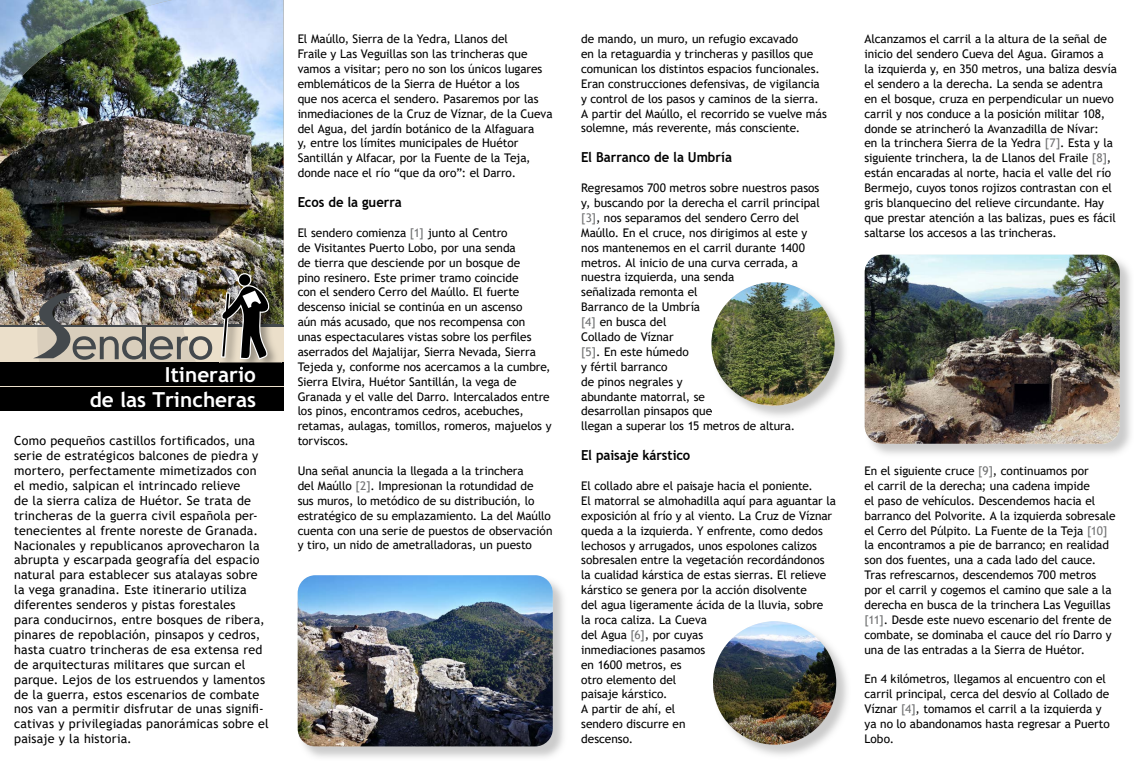
<style>
.page{position:relative;width:1134px;height:780px;background:#fff}
.page>*{position:absolute;margin:0;border:0;box-sizing:border-box;transform-origin:0 0}
.t1{font:700 20.75px/24.9px "Trebuchet MS";color:#fff;text-align:right}
.t2{font:700 13.75px "Trebuchet MS";letter-spacing:-.005em;color:#000;scale:.95 1}
.t3{font:12.5px/14.9px "Trebuchet MS";letter-spacing:.015em;color:#000}
.t4{font:11.88px/14.9px "Trebuchet MS";letter-spacing:-.005em;color:#000}
.s1{color:#707172}
</style>
<div class="page">
<img style="left:0;top:0;width:283px;height:325px">
<img style="left:0;top:0;width:86px;height:72px">
<img style="left:86px;top:0;width:86px;height:30px">
<img style="left:0;top:72px;width:26px;height:36px">
<div style="left:0;top:327px;width:283px;height:83px;background:#ebdfca"></div>
<img style="left:33px;top:293px;width:179px;height:69px">
<div style="left:0;top:362px;width:283px;height:24px;background:#000"></div>
<div style="left:0;top:387px;width:283px;height:24px;background:#000"></div>
<hr style="left:0;top:325px;width:283px;height:2px;background:#44494d">
<img style="left:220px;top:271px;width:62px;height:96px">
<svg style="left:221px;top:273px;width:48px;height:86px;background:#6b6862"></svg>
<img style="left:713px;top:621px;width:134px;height:134px">
<img style="left:713px;top:621px;width:123px;height:123px;border-radius:62px">
<img style="left:712px;top:293px;width:133px;height:123px">
<img style="left:711px;top:282px;width:124px;height:123px;border-radius:62px">
<img style="left:304px;top:583px;width:260px;height:175px">
<img style="left:298px;top:575px;width:255px;height:171px">
<img style="left:865px;top:255px;width:255px;height:189px">
<h1 class="t1" style="left:90px;top:362px;width:168px">Itinerario<br>de las Trincheras</h1>
<p class="t3" style="left:14px;top:433px;width:256px">Como pequeños castillos fortificados, una serie de estratégicos balcones de piedra y mortero, perfectamente mimetizados con el medio, salpican el intrincado relieve<br>de la sierra caliza de Huétor. Se trata de trincheras de la guerra civil española per&shy;tenecientes al frente noreste de Granada.<br>Nacionales y republicanos aprovecharon la abrupta y escarpada geografía del espacio natural para establecer sus atalayas sobre la vega granadina. Este itinerario utiliza diferentes senderos y pistas forestales<br>para conducirnos, entre bosques de ribera, pinares de repoblación, pinsapos y cedros, hasta cuatro trincheras de esa extensa red de arquitecturas militares que surcan el parque. Lejos de los estruendos y lamentos de la guerra, estos escenarios de combate nos van a permitir disfrutar de unas signifi&shy;cativas y privilegiadas panorámicas sobre el paisaje y la historia.</p>
<p class="t4" style="left:298px;top:31px;width:256px">El Maúllo, Sierra de la Yedra, Llanos del<br>Fraile y Las Veguillas son las trincheras que vamos a visitar; pero no son los únicos lugares emblemáticos de la Sierra de Huétor a los<br>que nos acerca el sendero. Pasaremos por las inmediaciones de la Cruz de Víznar, de la Cueva del Agua, del jardín botánico de la Alfaguara<br>y, entre los límites municipales de Huétor Santillán y Alfacar, por la Fuente de la Teja, donde nace el río “que da oro”: el Darro.</p>
<p class="t2" style="left:298px;top:193px;width:111px">Ecos de la guerra</p>
<p class="t4" style="left:298px;top:225px;width:255px">El sendero comienza <span class="s1">[1]</span> junto al Centro<br>de Visitantes Puerto Lobo, por una senda<br>de tierra que desciende por un bosque de<br>pino resinero. Este primer tramo coincide<br>con el sendero Cerro del Maúllo. El fuerte descenso inicial se continúa en un ascenso<br>aún más acusado, que nos recompensa con unas espectaculares vistas sobre los perfiles aserrados del Majalijar, Sierra Nevada, Sierra Tejeda y, conforme nos acercamos a la cumbre, Sierra Elvira, Huétor Santillán, la vega de Granada y el valle del Darro. Intercalados entre los pinos, encontramos cedros, acebuches, retamas, aulagas, tomillos, romeros, majuelos y torviscos.</p>
<p class="t4" style="left:298px;top:463px;width:256px">Una señal anuncia la llegada a la trinchera<br>del Maúllo <span class="s1">[2]</span>. Impresionan la rotundidad de sus muros, lo metódico de su distribución, lo estratégico de su emplazamiento. La del Maúllo cuenta con una serie de puestos de observación y tiro, un nido de ametralladoras, un puesto</p>
<p class="t4" style="left:581px;top:31px;width:247px">de mando, un muro, un refugio excavado<br>en la retaguardia y trincheras y pasillos que comunican los distintos espacios funcionales.<br>Eran construcciones defensivas, de vigilancia y control de los pasos y caminos de la sierra.<br>A partir del Maúllo, el recorrido se vuelve más solemne, más reverente, más consciente.</p>
<p class="t2" style="left:581px;top:149px;width:160px">El Barranco de la Umbría</p>
<p class="t4" style="left:581px;top:180px;width:240px">Regresamos 700 metros sobre nuestros pasos y, buscando por la derecha el carril principal <span class="s1">[3]</span>, nos separamos del sendero Cerro del<br>Maúllo. En el cruce, nos dirigimos al este y nos mantenemos en el carril durante 1400 metros. Al inicio de una curva cerrada, a nuestra izquierda, una senda<br>señalizada remonta el<br>Barranco de la Umbría<br><span class="s1">[4]</span> en busca del<br>Collado de Víznar<br><span class="s1">[5]</span>. En este húmedo<br>y fértil barranco<br>de pinos negrales y<br>abundante matorral, se<br>desarrollan pinsapos que<br>llegan a superar los 15 metros de altura.</p>
<p class="t2" style="left:581px;top:446px;width:116px">El paisaje kárstico</p>
<p class="t4" style="left:581px;top:478px;width:257px">El collado abre el paisaje hacia el poniente.<br>El matorral se almohadilla aquí para aguantar la exposición al frío y al viento. La Cruz de Víznar queda a la izquierda. Y enfrente, como dedos lechosos y arrugados, unos espolones calizos sobresalen entre la vegetación recordándonos la cualidad kárstica de estas sierras. El relieve kárstico se genera por la acción disolvente<br>del agua ligeramente ácida de la lluvia, sobre<br>la roca caliza. La Cueva<br>del Agua <span class="s1">[6]</span>, por cuyas<br>inmediaciones pasamos<br>en 1600 metros, es<br>otro elemento del<br>paisaje kárstico.<br>A partir de ahí, el<br>sendero discurre en<br>descenso.</p>
<p class="t4" style="left:864px;top:31px;width:254px">Alcanzamos el carril a la altura de la señal de inicio del sendero Cueva del Agua. Giramos a<br>la izquierda y, en 350 metros, una baliza desvía el sendero a la derecha. La senda se adentra en el bosque, cruza en perpendicular un nuevo carril y nos conduce a la posición militar 108, donde se atrincheró la Avanzadilla de Nívar:<br>en la trinchera Sierra de la Yedra <span class="s1">[7]</span>. Esta y la siguiente trinchera, la de Llanos del Fraile <span class="s1">[8]</span>, están encaradas al norte, hacia el valle del río Bermejo, cuyos tonos rojizos contrastan con el gris blanquecino del relieve circundante. Hay que prestar atención a las balizas, pues es fácil saltarse los accesos a las trincheras.</p>
<p class="t4" style="left:864px;top:463px;width:253px">En el siguiente cruce <span class="s1">[9]</span>, continuamos por<br>el carril de la derecha; una cadena impide<br>el paso de vehículos. Descendemos hacia el barranco del Polvorite. A la izquierda sobresale el Cerro del Púlpito. La Fuente de la Teja <span class="s1">[10] </span>la encontramos a pie de barranco; en realidad son dos fuentes, una a cada lado del cauce.<br>Tras refrescarnos, descendemos 700 metros por el carril y cogemos el camino que sale a la derecha en busca de la trinchera Las Veguillas <span class="s1">[11]</span>. Desde este nuevo escenario del frente de combate, se dominaba el cauce del río Darro y una de las entradas a la Sierra de Huétor.</p>
<p class="t4" style="left:864px;top:671px;width:247px">En 4 kilómetros, llegamos al encuentro con el carril principal, cerca del desvío al Collado de Víznar <span class="s1">[4]</span>, tomamos el carril a la izquierda y ya no lo abandonamos hasta regresar a Puerto Lobo.</p>
</div>
